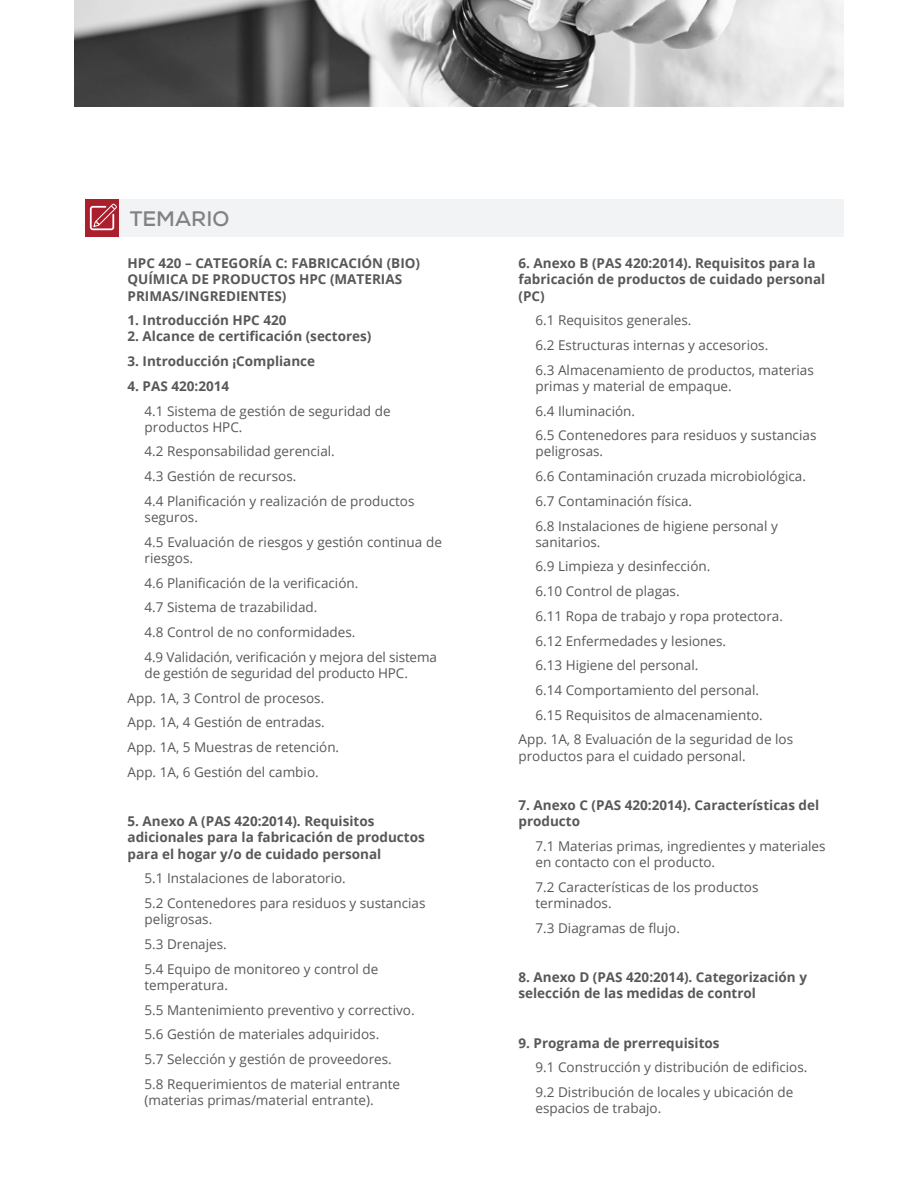
<style>
.page{position:relative;width:918px;height:1188px;background:#fff}
.page>*{position:absolute;margin:0;border:0;box-sizing:border-box;transform-origin:0 0}
.t1{font:700 21px "Nexa";color:#808285}
.Textos{font:13.5px/16.2px "Open Sans";color:#57585a}
.Textos-2{font:700 13.5px/16.2px "Open Sans";color:#57585a}
</style>
<div class="page">
<img style="left:74px;top:0;width:770px;height:106px">
<div style="left:85px;top:200px;width:34px;height:37px;background:#ab1e2c"></div>
<div style="left:119px;top:200px;width:725px;height:37px;background:#f2f3f4"></div>
<svg style="left:90px;top:204px;width:27px;height:26px"></svg>
<p class="t1" style="left:130px;top:205px;width:101px">TEMARIO</p>
<p class="Textos-2" style="left:128px;top:255px;width:294px">HPC 420 – CATEGORÍA C: FABRICACIÓN (BIO)<br>QUÍMICA DE PRODUCTOS HPC (MATERIAS<br>PRIMAS/INGREDIENTES)</p>
<p class="Textos-2" style="left:128px;top:312px;width:160px">1. Introducción HPC 420</p>
<p class="Textos-2" style="left:128px;top:328px;width:245px">2. Alcance de certificación (sectores)</p>
<p class="Textos-2" style="left:128px;top:353px;width:189px">3. Introducción ¡Compliance</p>
<p class="Textos-2" style="left:128px;top:378px;width:103px">4. PAS 420:2014</p>
<p class="Textos" style="left:145px;top:402px;width:248px">4.1 Sistema de gestión de seguridad de productos HPC.</p>
<p class="Textos" style="left:145px;top:443px;width:192px">4.2 Responsabilidad gerencial.</p>
<p class="Textos" style="left:145px;top:468px;width:153px">4.3 Gestión de recursos.</p>
<p class="Textos" style="left:145px;top:493px;width:272px">4.4 Planificación y realización de productos seguros.</p>
<p class="Textos" style="left:145px;top:533px;width:299px">4.5 Evaluación de riesgos y gestión continua de riesgos.</p>
<p class="Textos" style="left:145px;top:574px;width:215px">4.6 Planificación de la verificación.</p>
<p class="Textos" style="left:145px;top:599px;width:174px">4.7 Sistema de trazabilidad.</p>
<p class="Textos" style="left:145px;top:624px;width:212px">4.8 Control de no conformidades.</p>
<p class="Textos" style="left:145px;top:648px;width:294px">4.9 Validación, verificación y mejora del sistema de gestión de seguridad del producto HPC.</p>
<p class="Textos" style="left:128px;top:689px;width:198px">App. 1A, 3 Control de procesos.</p>
<p class="Textos" style="left:128px;top:714px;width:199px">App. 1A, 4 Gestión de entradas.</p>
<p class="Textos" style="left:128px;top:739px;width:213px">App. 1A, 5 Muestras de retención.</p>
<p class="Textos" style="left:128px;top:763px;width:193px">App. 1A, 6 Gestión del cambio.</p>
<p class="Textos-2" style="left:128px;top:813px;width:299px">5. Anexo A (PAS 420:2014). Requisitos adicionales para la fabricación de productos para el hogar y/o de cuidado personal</p>
<p class="Textos" style="left:145px;top:870px;width:203px">5.1 Instalaciones de laboratorio.</p>
<p class="Textos" style="left:145px;top:895px;width:282px">5.2 Contenedores para residuos y sustancias peligrosas.</p>
<p class="Textos" style="left:145px;top:936px;width:84px">5.3 Drenajes.</p>
<p class="Textos" style="left:145px;top:960px;width:235px">5.4 Equipo de monitoreo y control de temperatura.</p>
<p class="Textos" style="left:145px;top:1001px;width:272px">5.5 Mantenimiento preventivo y correctivo.</p>
<p class="Textos" style="left:145px;top:1026px;width:236px">5.6 Gestión de materiales adquiridos.</p>
<p class="Textos" style="left:145px;top:1051px;width:249px">5.7 Selección y gestión de proveedores.</p>
<p class="Textos" style="left:145px;top:1075px;width:257px">5.8 Requerimientos de material entrante (materias primas/material entrante).</p>
<p class="Textos-2" style="left:519px;top:255px;width:308px">6. Anexo B (PAS 420:2014). Requisitos para la fabricación de productos de cuidado personal (PC)</p>
<p class="Textos" style="left:536px;top:312px;width:158px">6.1 Requisitos generales.</p>
<p class="Textos" style="left:536px;top:337px;width:234px">6.2 Estructuras internas y accesorios.</p>
<p class="Textos" style="left:536px;top:361px;width:280px">6.3 Almacenamiento de productos, materias primas y material de empaque.</p>
<p class="Textos" style="left:536px;top:402px;width:101px">6.4 Iluminación.</p>
<p class="Textos" style="left:536px;top:427px;width:282px">6.5 Contenedores para residuos y sustancias peligrosas.</p>
<p class="Textos" style="left:536px;top:468px;width:272px">6.6 Contaminación cruzada microbiológica.</p>
<p class="Textos" style="left:536px;top:493px;width:158px">6.7 Contaminación física.</p>
<p class="Textos" style="left:536px;top:517px;width:244px">6.8 Instalaciones de higiene personal y sanitarios.</p>
<p class="Textos" style="left:536px;top:558px;width:176px">6.9 Limpieza y desinfección.</p>
<p class="Textos" style="left:536px;top:583px;width:146px">6.10 Control de plagas.</p>
<p class="Textos" style="left:536px;top:608px;width:249px">6.11 Ropa de trabajo y ropa protectora.</p>
<p class="Textos" style="left:536px;top:632px;width:192px">6.12 Enfermedades y lesiones.</p>
<p class="Textos" style="left:536px;top:657px;width:164px">6.13 Higiene del personal.</p>
<p class="Textos" style="left:536px;top:682px;width:225px">6.14 Comportamiento del personal.</p>
<p class="Textos" style="left:536px;top:706px;width:229px">6.15 Requisitos de almacenamiento.</p>
<p class="Textos" style="left:519px;top:731px;width:276px">App. 1A, 8 Evaluación de la seguridad de los productos para el cuidado personal.</p>
<p class="Textos-2" style="left:519px;top:797px;width:302px">7. Anexo C (PAS 420:2014). Características del producto</p>
<p class="Textos" style="left:536px;top:838px;width:292px">7.1 Materias primas, ingredientes y materiales en contacto con el producto.</p>
<p class="Textos" style="left:536px;top:878px;width:224px">7.2 Características de los productos terminados.</p>
<p class="Textos" style="left:536px;top:919px;width:146px">7.3 Diagramas de flujo.</p>
<p class="Textos-2" style="left:519px;top:969px;width:290px">8. Anexo D (PAS 420:2014). Categorización y selección de las medidas de control</p>
<p class="Textos-2" style="left:519px;top:1034px;width:203px">9. Programa de prerrequisitos</p>
<p class="Textos" style="left:536px;top:1059px;width:273px">9.1 Construcción y distribución de edificios.</p>
<p class="Textos" style="left:536px;top:1084px;width:259px">9.2 Distribución de locales y ubicación de espacios de trabajo.</p>
</div>
